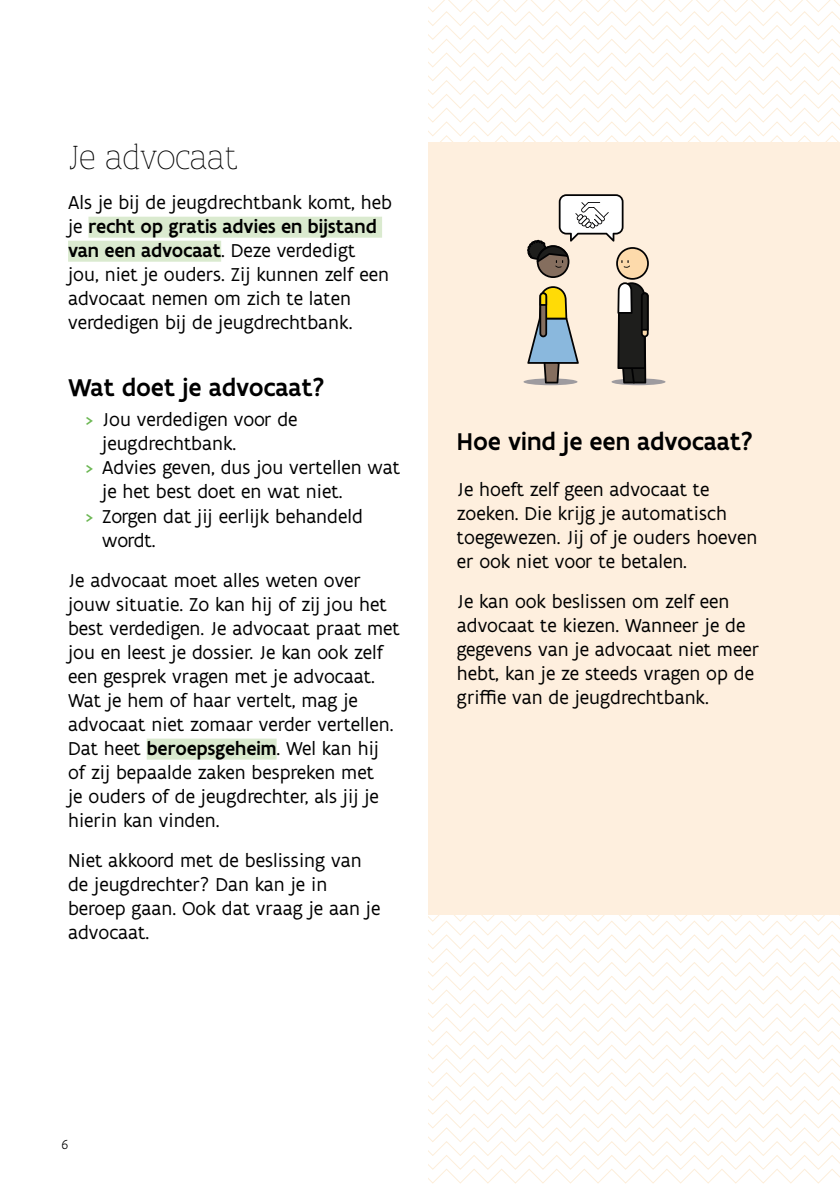
<style>
.page{position:relative;width:840px;height:1191px;background:#fff}
.page>*{position:absolute;margin:0;border:0;box-sizing:border-box;transform-origin:0 0}
.t1{font:100 36px "Flanders Art Serif";letter-spacing:-.02em;color:#000}
.t2{font:500 26px "Flanders Art Sans";letter-spacing:-.005em;color:#000}
.t3{font:20px/24px "Flanders Art Sans";color:#000}
.t4{font:300 14px "Flanders Art Serif";color:#000}
.s1{font-weight:500}
.s2{color:#6ab651}
</style>
<div class="page">
<svg style="left:428px;top:0;width:411px;height:1184px"></svg>
<div style="left:428px;top:142px;width:411px;height:772px;background:#feefde"></div>
<svg style="left:523px;top:378px;width:54px;height:7px"></svg>
<svg style="left:611px;top:378px;width:54px;height:7px"></svg>
<svg style="left:527px;top:194px;width:121px;height:189px"></svg>
<div style="left:88px;top:217px;width:294px;height:21px;background:#daeacf"></div>
<div style="left:68px;top:241px;width:153px;height:21px;background:#daeacf"></div>
<div style="left:147px;top:738px;width:129px;height:21px;background:#daeacf"></div>
<h1 class="t1" style="left:68px;top:137px;width:170px">Je advocaat</h1>
<p class="t3" style="left:68px;top:190px;width:325px">Als je bij de jeugdrechtbank komt, heb je <span class="s1">recht op gratis advies en bijstand van een advocaat</span>. Deze verdedigt<br>jou, niet je ouders. Zij kunnen zelf een advocaat nemen om zich te laten verdedigen bij de jeugdrechtbank.</p>
<h2 class="t2" style="left:68px;top:371px;width:258px">Wat doet je advocaat?</h2>
<p class="t3" style="left:85px;top:408px;width:214px"><span class="s2">&gt;</span> Jou verdedigen voor de</p>
<p class="t3" style="left:102px;top:432px;width:136px">jeugdrechtbank.</p>
<p class="t3" style="left:85px;top:456px;width:316px"><span class="s2">&gt;</span> Advies geven, dus jou vertellen wat</p>
<p class="t3" style="left:102px;top:480px;width:242px">je het best doet en wat niet.</p>
<p class="t3" style="left:85px;top:504px;width:279px"><span class="s2">&gt;</span> Zorgen dat jij eerlijk behandeld</p>
<p class="t3" style="left:102px;top:528px;width:55px">wordt.</p>
<p class="t3" style="left:68px;top:568px;width:333px">Je advocaat moet alles weten over jouw situatie. Zo kan hij of zij jou het best verdedigen. Je advocaat praat met jou en leest je dossier. Je kan ook zelf een gesprek vragen met je advocaat.<br>Wat je hem of haar vertelt, mag je advocaat niet zomaar verder vertellen.<br>Dat heet <span class="s1">beroepsgeheim</span>. Wel kan hij of zij bepaalde zaken bespreken met<br>je ouders of de jeugdrechter, als jij je hierin kan vinden.</p>
<p class="t3" style="left:68px;top:848px;width:314px">Niet akkoord met de beslissing van de jeugdrechter? Dan kan je in beroep gaan. Ook dat vraag je aan je advocaat.</p>
<h2 class="t2" style="left:456px;top:425px;width:297px">Hoe vind je een advocaat?</h2>
<p class="t3" style="left:456px;top:477px;width:302px">Je hoeft zelf geen advocaat te zoeken. Die krijg je automatisch toegewezen. Jij of je ouders hoeven er ook niet voor te betalen.</p>
<p class="t3" style="left:456px;top:589px;width:303px">Je kan ook beslissen om zelf een advocaat te kiezen. Wanneer je de gegevens van je advocaat niet meer hebt, kan je ze steeds vragen op de griffie van de jeugdrechtbank.</p>
<p class="t4" style="left:61px;top:1136px;width:8px">6</p>
</div>
